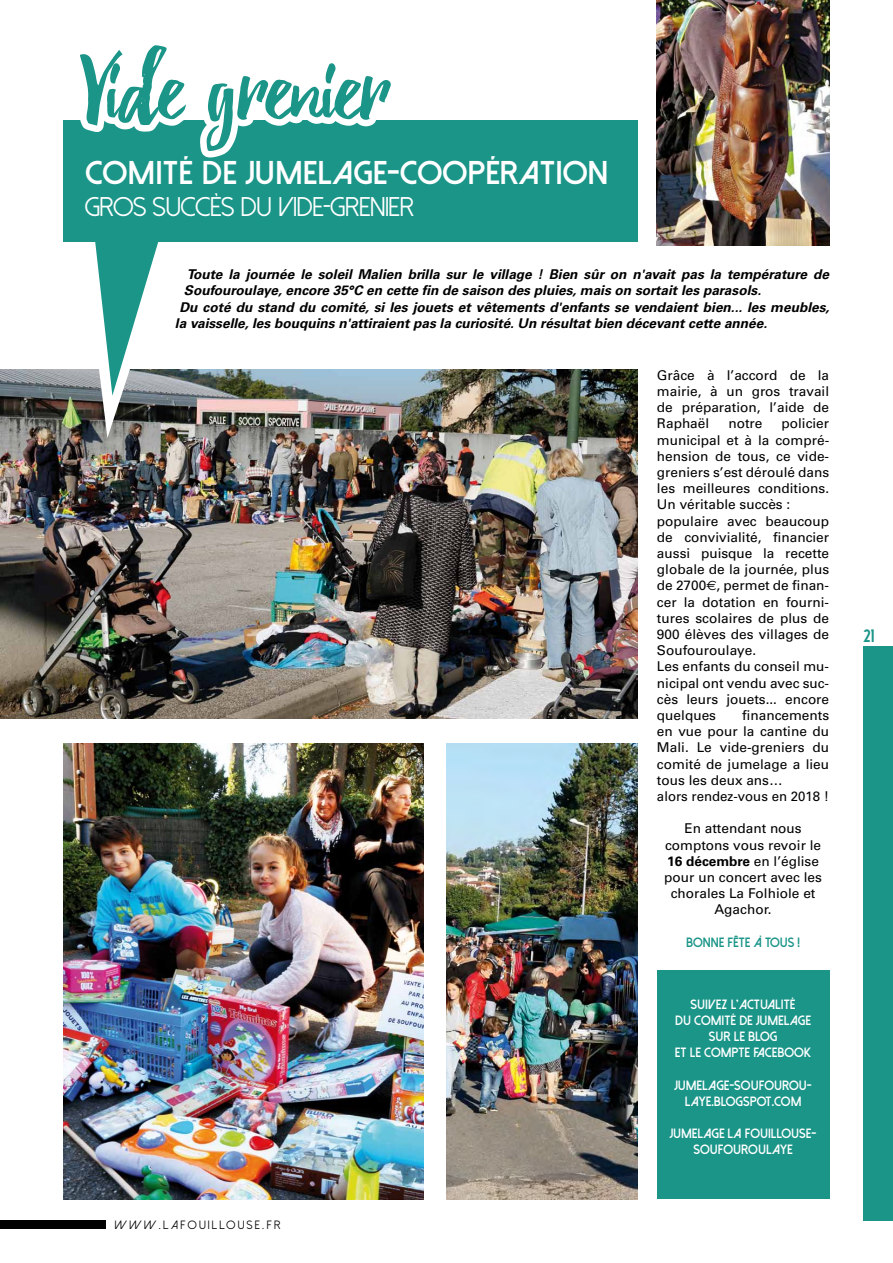
<style>
.page{position:relative;width:893px;height:1263px;background:#fff}
.page>*{position:absolute;margin:0;border:0;box-sizing:border-box;transform-origin:0 0}
.t1{font:95.4px "Beacon";color:#1a9588}
.t2{font:800 33px "Dolce Vita";color:#fff}
.t3{font:27px "Dolce Vita";color:#fff}
.t4{font:800 18px "Dolce Vita";color:#1a9588}
.t5{font:13.5px/16.2px "Univers";color:#000}
.t6{font:italic 700 13.5px "Univers";color:#000}
.t7{font:800 13.5px/16.2px "Dolce Vita";color:#fff;text-align:center;scale:.95 1}
.t8{font:800 13.5px "Dolce Vita";color:#1a9588;scale:.95 1}
.t9{font:12px "Dolce Vita";letter-spacing:.2em;color:#000}
.s1{font-family:"Euro Sans"}
.s2{font-weight:700}
</style>
<div class="page">
<div style="left:863px;top:646px;width:30px;height:574px;background:#1a9588"></div>
<div style="left:0;top:1220px;width:106px;height:9px;background:#000"></div>
<img style="left:0;top:370px;width:638px;height:348px">
<img style="left:446px;top:744px;width:192px;height:455px">
<img style="left:657px;top:0;width:172px;height:245px">
<img style="left:64px;top:744px;width:359px;height:455px">
<div style="left:64px;top:120px;width:574px;height:122px;background:#1a9588"></div>
<div style="left:657px;top:971px;width:172px;height:228px;background:#1a9588"></div>
<svg style="left:67px;top:120px;width:339px;height:318px"></svg>
<h1 class="t1" style="left:85px;top:31px;width:304px">Vide grenier</h1>
<h2 class="t2" style="left:85px;top:155px;width:525px">COMITÉ DE JUMELAGE-COOPÉRATION</h2>
<h3 class="t3" style="left:85px;top:193px;width:330px">GROS SUCCÈS DU VIDE-GRENIER</h3>
<p class="t6" style="left:187px;top:266px;width:643px">Toute la journée le soleil Malien brilla sur le village ! Bien sûr on n'avait pas la température de</p>
<p class="t6" style="left:184px;top:283px;width:579px">Soufouroulaye, encore 35°C en cette fin de saison des pluies, mais on sortait les parasols.</p>
<p class="t6" style="left:179px;top:299px;width:651px">Du coté du stand du comité, si les jouets et vêtements d'enfants se vendaient bien... les meubles,</p>
<p class="t6" style="left:175px;top:315px;width:594px">la vaisselle, les bouquins n'attiraient pas la curiosité. Un résultat bien décevant cette année.</p>
<p class="t5" style="left:657px;top:367px;width:174px;text-align:justify">Grâce à l’accord de la mairie, à un gros travail de préparation, l’aide de Raphaël</p>
<p class="t5" style="left:657px;top:416px;width:174px;text-indent:124px">policier municipal et à la compré&shy;hension de tous, ce vide&shy;greniers s’est déroulé dans les meilleures conditions.<br>Un véritable succès : populaire avec beaucoup de convivialité, financier aussi puisque la recette globale de la journée, plus de 2700<span class="s1">€</span>, permet de finan&shy;cer la dotation en fourni&shy;tures scolaires de plus de<br>900 élèves des villages de<br>Soufouroulaye.<br>Les enfants du conseil mu&shy;nicipal ont vendu avec suc&shy;cès leurs jouets... encore quelques</p>
<p class="t5" style="left:728px;top:416px;width:36px">notre</p>
<p class="t5" style="left:657px;top:707px;width:174px;text-indent:85px">financements en vue pour la cantine du<br>Mali. Le vide-greniers du comité de jumelage a lieu tous les deux ans…<br>alors rendez-vous en 2018 !</p>
<p class="t5" style="left:664px;top:821px;width:159px;text-align:center">En attendant nous comptons vous revoir le<br><span class="s2">16 décembre</span> en l’église pour un concert avec les chorales La Folhiole et<br>Agachor.</p>
<p class="t8" style="left:686px;top:935px;width:122px">BONNE FÊTE À TOUS !</p>
<p class="t9" style="left:115px;top:1219px;width:167px">WWW.LAFOUILLOUSE.FR</p>
<p class="t7" style="left:675px;top:996px;width:145px">SUIVEZ L’ACTUALITÉ<br>DU COMITÉ DE JUMELAGE<br>SUR LE BLOG<br>ET LE COMPTE FACEBOOK</p>
<p class="t7" style="left:674px;top:1077px;width:146px">JUMELAGE-SOUFOUROU-<br>LAYE.BLOGSPOT.COM</p>
<p class="t7" style="left:670px;top:1125px;width:156px">JUMELAGE LA FOUILLOUSE-<br>SOUFOUROULAYE</p>
<h3 class="t4" style="left:863px;top:627px;width:13px">21</h3>
</div>
